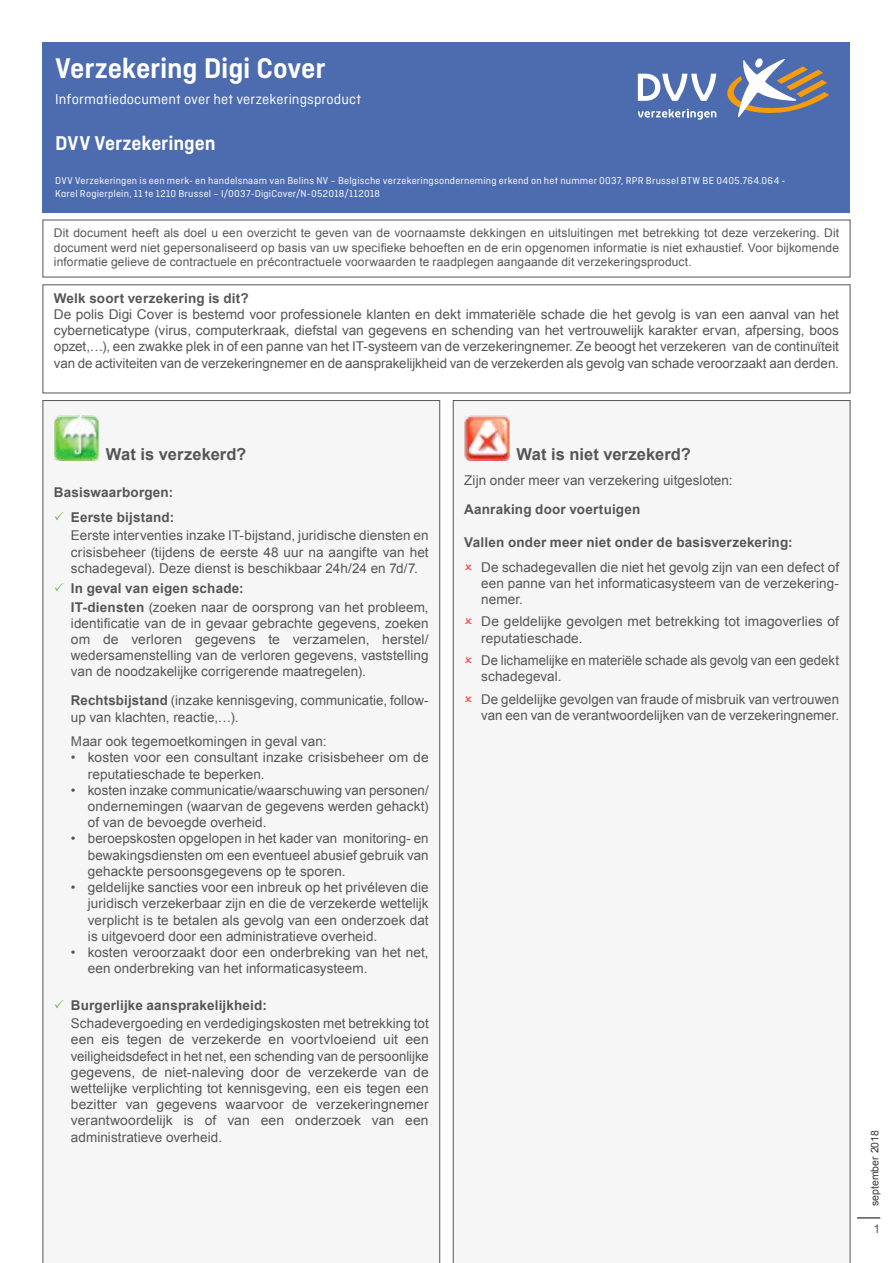
<style>
.page{position:relative;width:893px;height:1263px;background:#fff}
.page>*{position:absolute;margin:0;border:0;box-sizing:border-box;transform-origin:0 0}
.t1{font:600 30px "Ciutadella";letter-spacing:-.005em;color:#fff}
.t2{font:600 21px "Ciutadella";letter-spacing:-.005em;color:#fff}
.subhead1{font:700 16.5px "Arial";letter-spacing:.005em;color:#565655}
.t3{font:15px "Ciutadella";letter-spacing:.01em;color:#fff}
.body{font:13.5px/16.2px "Arial";letter-spacing:.005em;color:#565655;text-align:justify}
.bodyRetrait{font:13.5px/16.2px "Arial";letter-spacing:.005em;color:#565655;text-align:justify}
.subhead2{font:700 13.5px "Arial";letter-spacing:.015em;color:#565655}
.body-2{font:700 13.5px "Arial";letter-spacing:.015em;color:#565655}
.info{font:12px/14.4px "Arial";letter-spacing:.01em;color:#565655;text-align:justify}
.t4{font:10.5px/12.6px "Ciutadella";letter-spacing:.02em;color:#fff}
.t5{font:10.5px "Arial";color:#3a3a39}
.s1{font-weight:700}
</style>
<div class="page">
<svg style="left:857px;top:1217px;width:23px;height:1px"></svg>
<div style="left:43px;top:43px;width:807px;height:170px;background:#4d6caf"></div>
<div style="left:43px;top:284px;width:807px;height:109px;border:1px solid #565655"></div>
<div style="left:43px;top:400px;width:397px;height:863px;background:#f6f6f6"></div>
<div style="left:453px;top:400px;width:397px;height:863px;background:#f6f6f6"></div>
<img style="left:54px;top:416px;width:45px;height:44px">
<img style="left:465px;top:416px;width:44px;height:44px">
<svg style="left:727px;top:58px;width:102px;height:60px"></svg>
<svg style="left:638px;top:74px;width:78px;height:27px"></svg>
<svg style="left:638px;top:109px;width:78px;height:11px"></svg>
<svg style="left:55px;top:512px;width:9px;height:8px"></svg>
<svg style="left:55px;top:583px;width:9px;height:8px"></svg>
<svg style="left:55px;top:999px;width:9px;height:9px"></svg>
<svg style="left:465px;top:563px;width:7px;height:6px"></svg>
<svg style="left:465px;top:618px;width:7px;height:6px"></svg>
<svg style="left:465px;top:657px;width:7px;height:6px"></svg>
<svg style="left:465px;top:696px;width:7px;height:6px"></svg>
<p class="t1" style="left:55px;top:51px;width:272px">Verzekering Digi Cover</p>
<p class="t3" style="left:55px;top:91px;width:307px">Informatiedocument over het verzekeringsproduct</p>
<p class="t2" style="left:55px;top:131px;width:162px">DVV Verzekeringen</p>
<p class="t4" style="left:55px;top:174px;width:732px">DVV Verzekeringen is een merk- en handelsnaam van Belins NV – Belgische verzekeringsonderneming erkend on het nummer 0037, RPR Brussel BTW BE 0405.764.064 -<br>Karel Rogierplein, 11 te 1210 Brussel – I/0037-DigiCover/N-052018/112018</p>
<p class="info" style="left:54px;top:226px;width:787px">Dit document heeft als doel u een overzicht te geven van de voornaamste dekkingen en uitsluitingen met betrekking tot deze verzekering. Dit document werd niet gepersonaliseerd op basis van uw specifieke behoeften en de erin opgenomen informatie is niet exhaustief. Voor bijkomende informatie gelieve de contractuele en précontractuele voorwaarden te raadplegen aangaande dit verzekeringsproduct.</p>
<p class="body-2" style="left:54px;top:289px;width:196px">Welk soort verzekering is dit?</p>
<p class="body" style="left:54px;top:306px;width:787px">De polis Digi Cover is bestemd voor professionele klanten en dekt immateriële schade die het gevolg is van een aanval van het cyberneticatype (virus, computerkraak, diefstal van gegevens en schending van het vertrouwelijk karakter ervan, afpersing, boos opzet,…), een zwakke plek in of een panne van het IT-systeem van de verzekeringnemer. Ze beoogt het verzekeren van de continuïteit van de activiteiten van de verzekeringnemer en de aansprakelijkheid van de verzekerden als gevolg van schade veroorzaakt aan derden.</p>
<p class="subhead1" style="left:106px;top:443px;width:142px">Wat is verzekerd?</p>
<p class="subhead2" style="left:54px;top:484px;width:121px">Basiswaarborgen:</p>
<p class="subhead2" style="left:71px;top:508px;width:105px">Eerste bijstand:</p>
<p class="bodyRetrait" style="left:71px;top:528px;width:359px">Eerste interventies inzake IT-bijstand, juridische diensten en crisisbeheer (tijdens de eerste 48 uur na aangifte van het schadegeval). Deze dienst is beschikbaar 24h/24 en 7d/7.</p>
<p class="subhead2" style="left:71px;top:580px;width:174px">In geval van eigen schade:</p>
<p class="bodyRetrait" style="left:71px;top:599px;width:359px"><span class="s1">IT-diensten</span> (zoeken naar de oorsprong van het probleem, identificatie van de in gevaar gebrachte gegevens, zoeken om de verloren gegevens te verzamelen, herstel/ wedersamenstelling van de verloren gegevens, vaststelling van de noodzakelijke corrigerende maatregelen).</p>
<p class="bodyRetrait" style="left:71px;top:693px;width:359px"><span class="s1">Rechtsbijstand</span> (inzake kennisgeving, communicatie, follow&shy;up van klachten, reactie,…).</p>
<p class="bodyRetrait" style="left:71px;top:733px;width:257px">Maar ook tegemoetkomingen in geval van:</p>
<p class="body" style="left:88px;top:750px;width:342px;text-indent:-17px">• kosten voor een consultant inzake crisisbeheer om de reputatieschade te beperken.</p>
<p class="body" style="left:88px;top:782px;width:342px;text-indent:-17px">• kosten inzake communicatie/waarschuwing van personen/ ondernemingen (waarvan de gegevens werden gehackt) of van de bevoegde overheid.</p>
<p class="body" style="left:88px;top:831px;width:342px;text-indent:-17px">• beroepskosten opgelopen in het kader van monitoring- en bewakingsdiensten om een eventueel abusief gebruik van gehackte persoonsgegevens op te sporen.</p>
<p class="body" style="left:88px;top:879px;width:342px;text-indent:-17px">• geldelijke sancties voor een inbreuk op het privéleven die juridisch verzekerbaar zijn en die de verzekerde wettelijk verplicht is te betalen als gevolg van een onderzoek dat is uitgevoerd door een administratieve overheid.</p>
<p class="body" style="left:88px;top:944px;width:342px;text-indent:-17px">• kosten veroorzaakt door een onderbreking van het net, een onderbreking van het informaticasysteem.</p>
<p class="subhead2" style="left:71px;top:996px;width:197px">Burgerlijke aansprakelijkheid:</p>
<p class="bodyRetrait" style="left:71px;top:1015px;width:359px">Schadevergoeding en verdedigingskosten met betrekking tot een eis tegen de verzekerde en voortvloeiend uit een veiligheidsdefect in het net, een schending van de persoonlijke gegevens, de niet-naleving door de verzekerde van de wettelijke verplichting tot kennisgeving, een eis tegen een bezitter van gegevens waarvoor de verzekeringnemer verantwoordelijk is of van een onderzoek van een administratieve overheid.</p>
<p class="subhead1" style="left:516px;top:443px;width:176px">Wat is niet verzekerd?</p>
<p class="body" style="left:464px;top:472px;width:270px">Zijn onder meer van verzekering uitgesloten:</p>
<p class="subhead2" style="left:464px;top:500px;width:178px">Aanraking door voertuigen</p>
<p class="subhead2" style="left:464px;top:533px;width:330px">Vallen onder meer niet onder de basisverzekering:</p>
<p class="body" style="left:481px;top:559px;width:359px">De schadegevallen die niet het gevolg zijn van een defect of een panne van het informaticasysteem van de verzekering&shy;nemer.</p>
<p class="body" style="left:481px;top:614px;width:359px">De geldelijke gevolgen met betrekking tot imagoverlies of reputatieschade.</p>
<p class="body" style="left:481px;top:652px;width:359px">De lichamelijke en materiële schade als gevolg van een gedekt schadegeval.</p>
<p class="body" style="left:481px;top:691px;width:359px">De geldelijke gevolgen van fraude of misbruik van vertrouwen van een van de verantwoordelijken van de verzekeringnemer.</p>
<p class="t5" style="left:868px;top:1206px;width:77px;rotate:-90deg">september 2018</p>
<p class="info" style="left:873px;top:1222px;width:8px">1</p>
</div>
